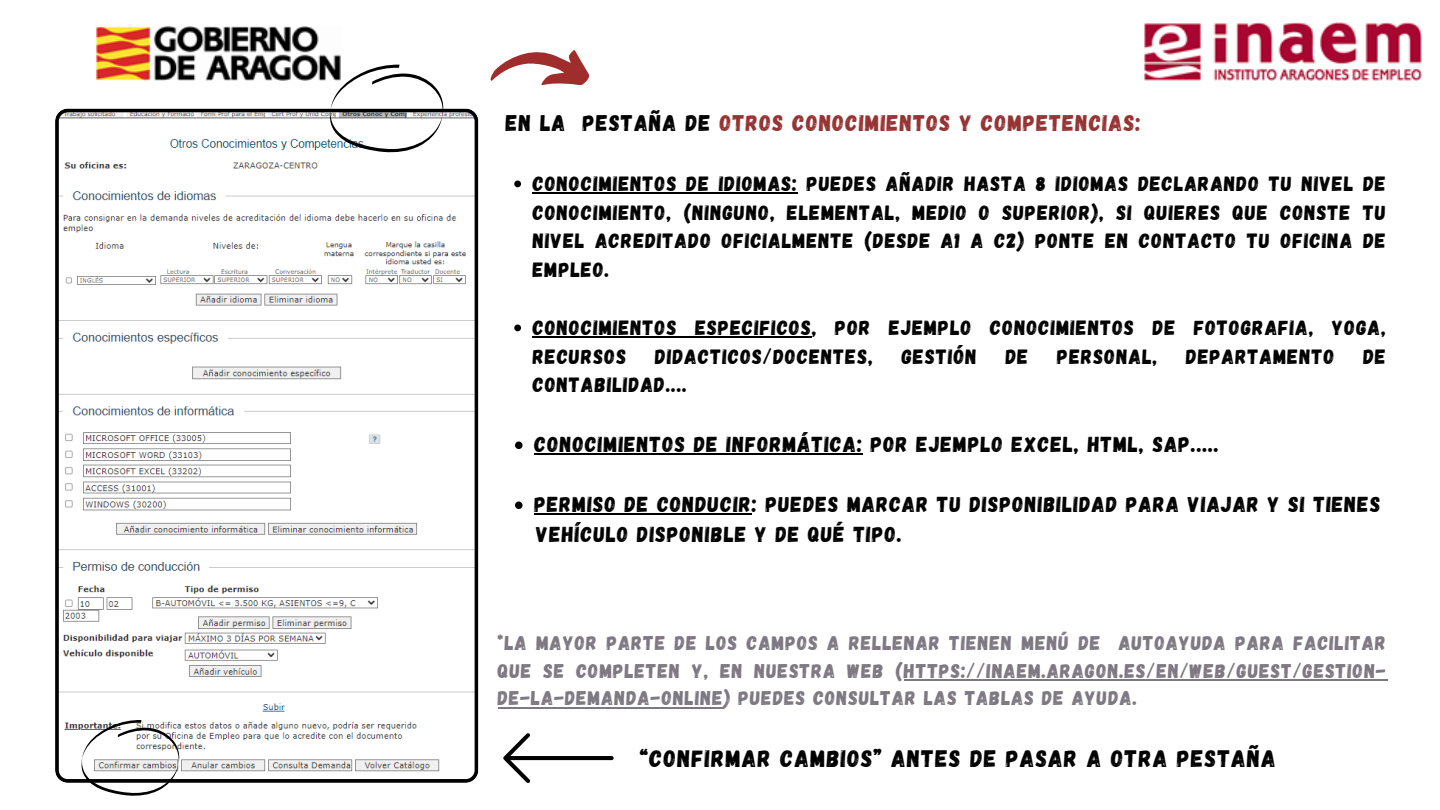
<style>
.page{position:relative;width:1440px;height:810px;background:#fff}
.page>*{position:absolute;margin:0;border:0;box-sizing:border-box;transform-origin:0 0}
.t1{font:23.8px "Gagalin";letter-spacing:.055em;color:#000}
.t2{font:22.6px "Gagalin";letter-spacing:.055em;color:#963333}
.t3{font:21.6px "Gagalin";letter-spacing:.055em;color:#000}
.t4{font:20.6px/28.5px "Gagalin";letter-spacing:.055em;color:#000;text-align:justify}
.t5{font:19.8px/27.8px "Gagalin";letter-spacing:.055em;color:#7d7881;text-align:justify}
.s1{color:#000}
</style>
<div class="page">
<img style="left:97px;top:26px;width:244px;height:55px">
<img style="left:1144px;top:22px;width:277px;height:59px">
<svg style="left:503px;top:733px;width:111px;height:50px"></svg>
<svg style="left:55px;top:109px;width:423px;height:674px"></svg>
<svg style="left:514px;top:181px;width:7px;height:6px"></svg>
<hr style="left:533px;top:193px;width:265px;height:1px;background:#000">
<svg style="left:514px;top:325px;width:7px;height:6px"></svg>
<hr style="left:533px;top:337px;width:279px;height:1px;background:#000">
<svg style="left:515px;top:442px;width:8px;height:7px"></svg>
<hr style="left:535px;top:454px;width:328px;height:1px;background:#000">
<svg style="left:515px;top:502px;width:8px;height:7px"></svg>
<hr style="left:535px;top:514px;width:217px;height:1px;background:#000">
<hr style="left:904px;top:679px;width:483px;height:2px;background:#7d7881">
<hr style="left:498px;top:707px;width:226px;height:1px;background:#7d7881">
<svg style="left:329px;top:64px;width:114px;height:89px"></svg>
<svg style="left:490px;top:50px;width:99px;height:35px"></svg>
<img style="left:81px;top:720px;width:98px;height:76px">
<p class="t2" style="left:506px;top:108px;width:636px"><span class="s1">EN LA PESTAÑA DE</span> OTROS CONOCIMIENTOS Y COMPETENCIAS:</p>
<p class="t4" style="left:533px;top:168px;width:855px">CONOCIMIENTOS DE IDIOMAS: PUEDES AÑADIR HASTA 8 IDIOMAS DECLARANDO TU NIVEL DE CONOCIMIENTO, (NINGUNO, ELEMENTAL, MEDIO O SUPERIOR), SI QUIERES QUE CONSTE TU NIVEL ACREDITADO OFICIALMENTE (DESDE A1 A C2) PONTE EN CONTACTO TU OFICINA DE EMPLEO.</p>
<p class="t4" style="left:533px;top:312px;width:855px">CONOCIMIENTOS ESPECIFICOS, POR EJEMPLO CONOCIMIENTOS DE FOTOGRAFIA, YOGA,<br>RECURSOS</p>
<p class="t4" style="left:655px;top:341px;width:219px">DIDACTICOS/DOCENTES,</p>
<p class="t4" style="left:902px;top:341px;width:77px">GESTIÓN</p>
<p class="t4" style="left:1006px;top:341px;width:24px">DE</p>
<p class="t4" style="left:1057px;top:341px;width:101px">PERSONAL,</p>
<p class="t4" style="left:1186px;top:341px;width:150px">DEPARTAMENTO</p>
<p class="t4" style="left:1363px;top:341px;width:24px">DE</p>
<p class="t4" style="left:533px;top:369px;width:156px">CONTABILIDAD....</p>
<h1 class="t3" style="left:535px;top:430px;width:686px">CONOCIMIENTOS DE INFORMÁTICA: POR EJEMPLO EXCEL, HTML, SAP.....</h1>
<p class="t3" style="left:535px;top:490px;width:847px">PERMISO DE CONDUCIR: PUEDES MARCAR TU DISPONIBILIDAD PARA VIAJAR Y SI TIENES</p>
<p class="t3" style="left:536px;top:520px;width:367px">VEHÍCULO DISPONIBLE Y DE QUÉ TIPO.</p>
<p class="t5" style="left:498px;top:628px;width:890px">*LA MAYOR PARTE DE LOS CAMPOS A RELLENAR TIENEN MENÚ DE AUTOAYUDA PARA FACILITAR QUE SE COMPLETEN Y, EN NUESTRA WEB (HTTPS://INAEM.ARAGON.ES/EN/WEB/GUEST/GESTION-DE-LA-DEMANDA-ONLINE) PUEDES CONSULTAR LAS TABLAS DE AYUDA.</p>
<p class="t1" style="left:639px;top:743px;width:638px">“CONFIRMAR CAMBIOS” ANTES DE PASAR A OTRA PESTAÑA</p>
</div>
